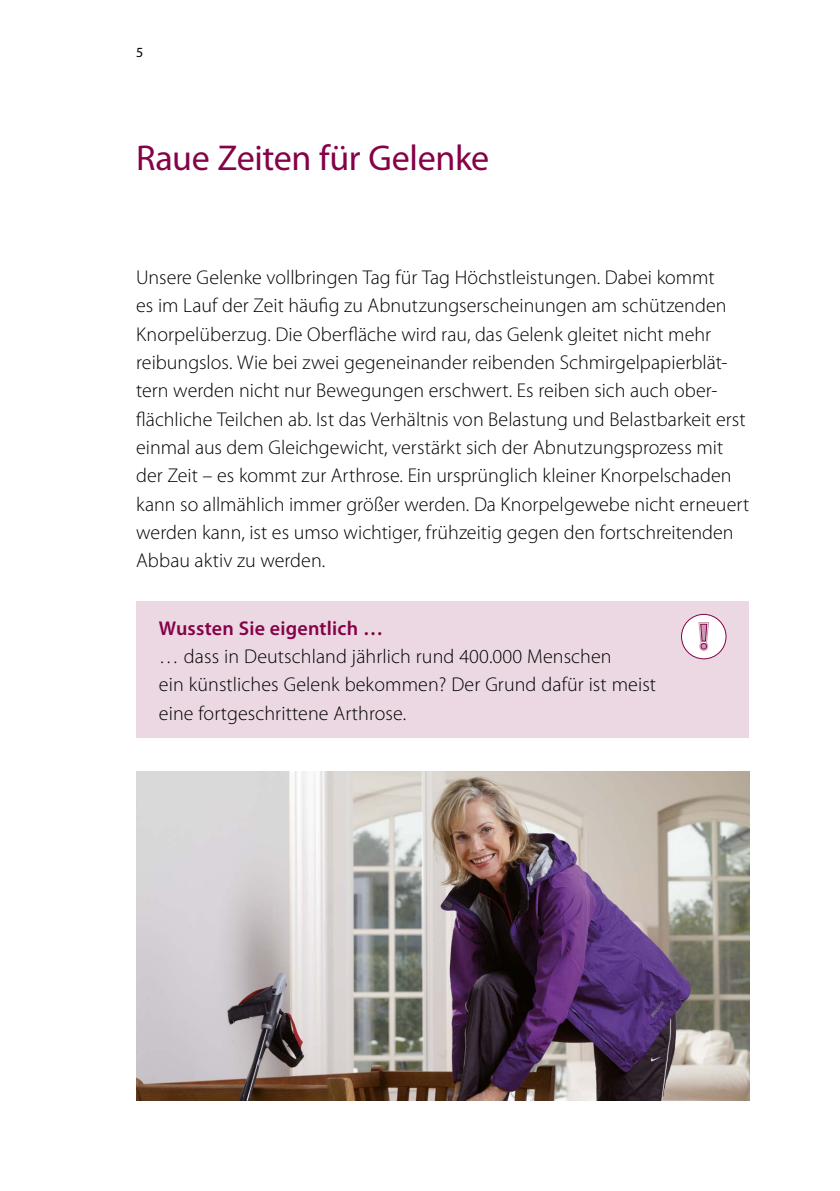
<style>
.page{position:relative;width:840px;height:1191px;background:#fff}
.page>*{position:absolute;margin:0;border:0;box-sizing:border-box;transform-origin:0 0}
.t1{font:36px "Myriad Pro";letter-spacing:-.01em;color:#850148}
.t2{font:300 20px/28.4px "Myriad Pro";color:#000}
.t3{font:600 20px "Myriad Pro";letter-spacing:.01em;color:#850148}
.t4{font:14px "Myriad Pro";color:#000}
</style>
<div class="page">
<div style="left:136px;top:601px;width:612px;height:136px;background:#ebd8e2"></div>
<div style="left:681px;top:614px;width:44px;height:45px;background:#fff;border-radius:50%"></div>
<svg style="left:698px;top:622px;width:10px;height:29px"></svg>
<div style="left:680px;top:614px;width:46px;height:45px;border:1px solid #850148;border-radius:50%"></div>
<img style="left:136px;top:771px;width:612px;height:329px">
<p class="t4" style="left:136px;top:44px;width:9px">5</p>
<h1 class="t1" style="left:136px;top:138px;width:354px">Raue Zeiten für Gelenke</h1>
<p class="t2" style="left:136px;top:263px;width:614px">Unsere Gelenke vollbringen Tag für Tag Höchstleistungen. Dabei kommt<br>es im Lauf der Zeit häufig zu Abnutzungserscheinungen am schützenden Knorpelüberzug. Die Oberfläche wird rau, das Gelenk gleitet nicht mehr reibungslos. Wie bei zwei gegeneinander reibenden Schmirgelpapierblät&shy;tern werden nicht nur Bewegungen erschwert. Es reiben sich auch ober&shy;flächliche Teilchen ab. Ist das Verhältnis von Belastung und Belastbarkeit erst einmal aus dem Gleichgewicht, verstärkt sich der Abnutzungsprozess mit der Zeit – es kommt zur Arthrose. Ein ursprünglich kleiner Knorpelschaden kann so allmählich immer größer werden. Da Knorpelgewebe nicht erneuert werden kann, ist es umso wichtiger, frühzeitig gegen den fortschreitenden Abbau aktiv zu werden.</p>
<p class="t3" style="left:159px;top:617px;width:225px">Wussten Sie eigentlich …</p>
<p class="t2" style="left:159px;top:642px;width:498px">… dass in Deutschland jährlich rund 400.000 Menschen<br>ein künstliches Gelenk bekommen? Der Grund dafür ist meist eine fortgeschrittene Arthrose.</p>
</div>
